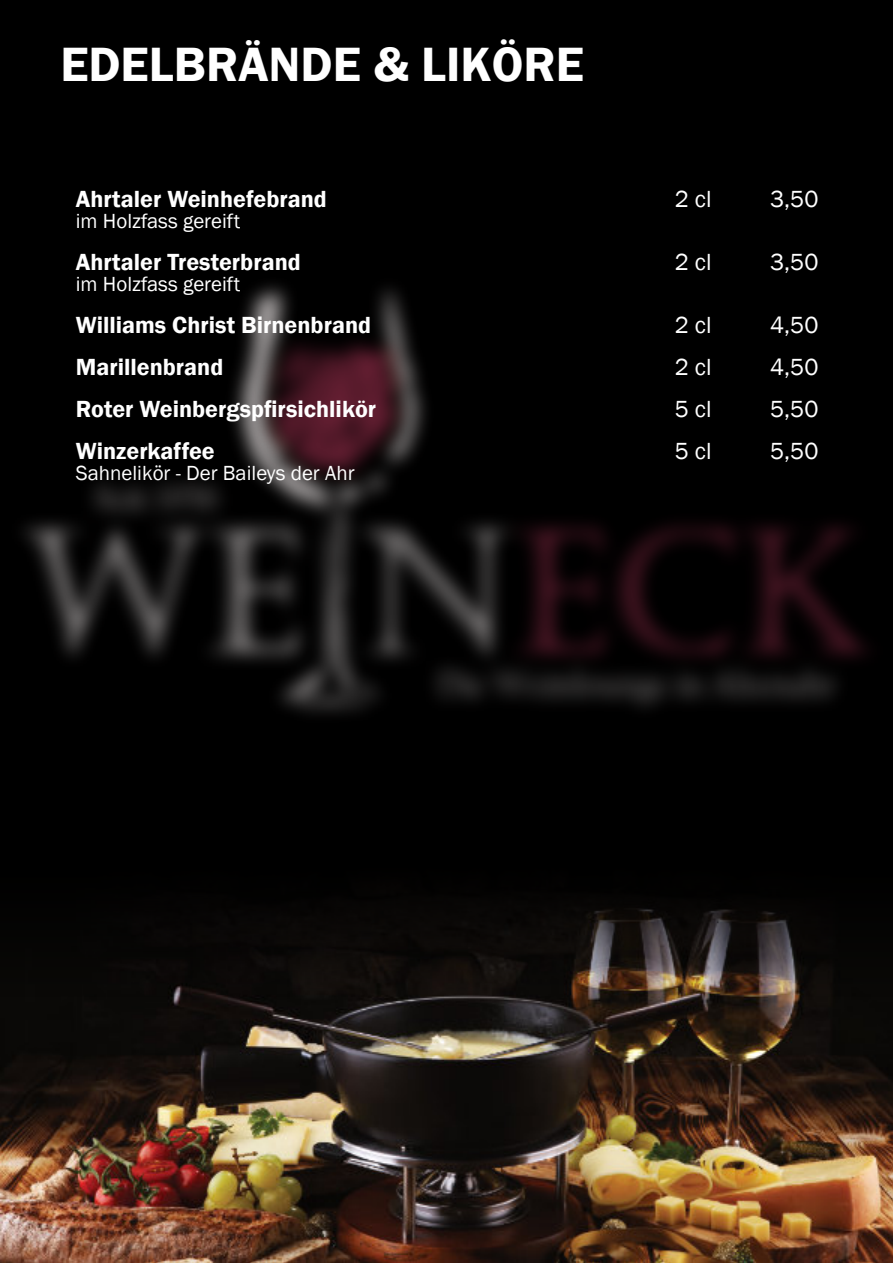
<style>
.page{position:relative;width:893px;height:1263px;background:#fff}
.page>*{position:absolute;margin:0;border:0;box-sizing:border-box;transform-origin:0 0}
.t1{font:600 49.5px "Franklin Gothic";color:#fff}
.t2{font:600 24px/42px "Franklin Gothic";color:#fff}
.t3{font:24px/42px "Franklin Gothic";color:#fff;text-align:justify}
.t4{font:21px "Franklin Gothic";color:#fff}
</style>
<div class="page">
<div style="left:0;top:0;width:893px;height:1096px;background:#000"></div>
<img style="left:23px;top:284px;width:845px;height:431px">
<img style="left:0;top:907px;width:893px;height:356px">
<h1 class="t1" style="left:60px;top:46px;width:525px">EDELBRÄNDE &amp; LIKÖRE</h1>
<p class="t2" style="left:76px;top:179px;width:253px">Ahrtaler Weinhefebrand</p>
<p class="t4" style="left:76px;top:213px;width:166px">im Holzfass gereift</p>
<p class="t2" style="left:76px;top:242px;width:226px">Ahrtaler Tresterbrand</p>
<p class="t4" style="left:76px;top:276px;width:166px">im Holzfass gereift</p>
<p class="t2" style="left:76px;top:305px;width:302px">Williams Christ Birnenbrand<br>Marillenbrand<br>Roter Weinbergspfirsichlikör<br>Winzerkaffee</p>
<p class="t4" style="left:76px;top:465px;width:280px">Sahnelikör - Der Baileys der Ahr</p>
<p class="t3" style="left:675px;top:179px;width:38px">2 cl</p>
<p class="t3" style="left:770px;top:179px;width:50px">3,50</p>
<p class="t3" style="left:675px;top:242px;width:38px">2 cl</p>
<p class="t3" style="left:770px;top:242px;width:50px">3,50</p>
<p class="t3" style="left:675px;top:305px;width:38px">2 cl 2 cl 5 cl 5 cl</p>
<p class="t3" style="left:770px;top:305px;width:50px">4,50<br>4,50<br>5,50<br>5,50</p>
</div>
